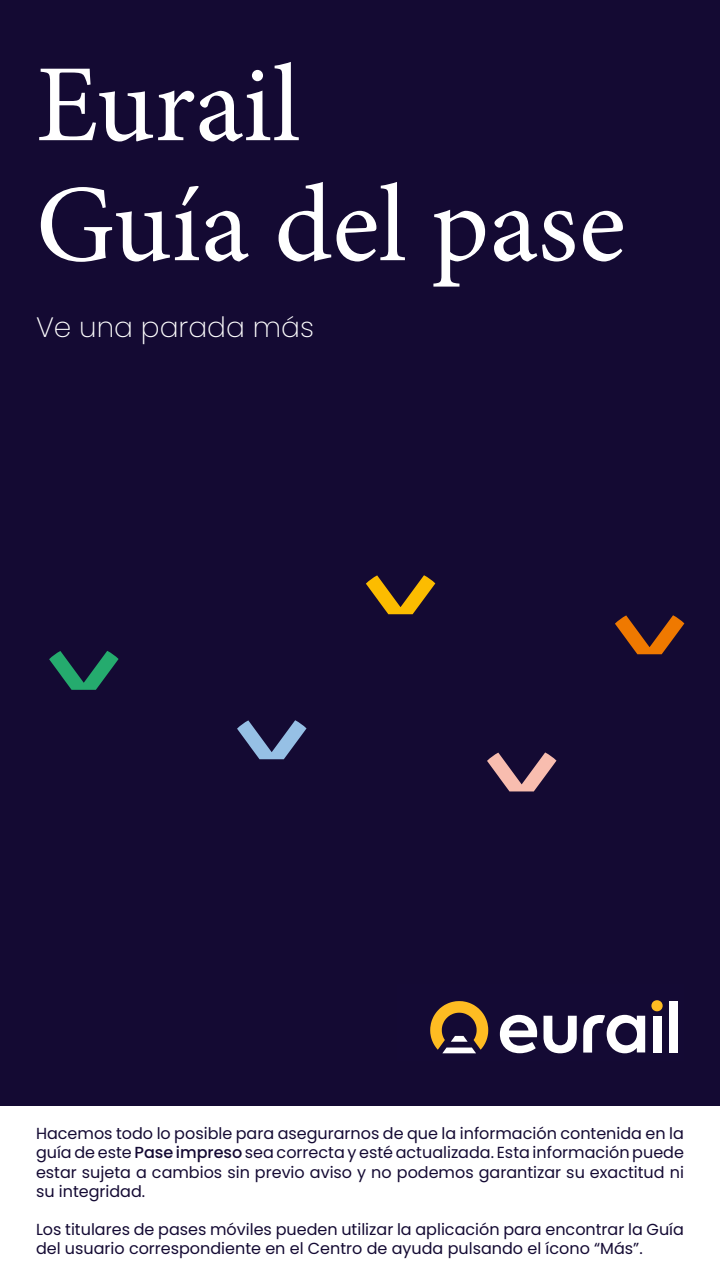
<style>
.page{position:relative;width:720px;height:1280px;background:#fff}
.page>*{position:absolute;margin:0;border:0;box-sizing:border-box;transform-origin:0 0}
.t1{font:110px/120px "Minion Pro";color:#fff}
.t2{font:200 28px "Poppins";color:#fff}
.t3{font:16px/19.2px "Poppins";color:#140a33;text-align:justify}
.s1{font-weight:500}
</style>
<div class="page">
<div style="left:0;top:0;width:720px;height:1105px;background:#140a33"></div>
<svg style="left:237px;top:720px;width:70px;height:39px"></svg>
<svg style="left:487px;top:752px;width:69px;height:39px"></svg>
<svg style="left:615px;top:615px;width:69px;height:39px"></svg>
<svg style="left:49px;top:651px;width:70px;height:39px"></svg>
<svg style="left:366px;top:575px;width:69px;height:39px"></svg>
<svg style="left:430px;top:1001px;width:58px;height:52px"></svg>
<svg style="left:500px;top:1015px;width:37px;height:38px"></svg>
<svg style="left:544px;top:1016px;width:33px;height:37px"></svg>
<svg style="left:583px;top:1015px;width:62px;height:38px"></svg>
<div style="left:653px;top:1016px;width:8px;height:36px;background:#fff"></div>
<div style="left:669px;top:1001px;width:9px;height:51px;background:#fff"></div>
<div style="left:651px;top:1000px;width:12px;height:11px;background:#febc22;border-radius:50%"></div>
<h1 class="t1" style="left:36px;top:46px;width:591px">Eurail<br>Guía del pase</h1>
<h2 class="t2" style="left:36px;top:311px;width:279px">Ve una parada más</h2>
<p class="t3" style="left:36px;top:1124px;width:650px">Hacemos todo lo posible para asegurarnos de que la información contenida en la guía de este <span class="s1">Pase impreso</span> sea correcta y esté actualizada. Esta información puede estar sujeta a cambios sin previo aviso y no podemos garantizar su exactitud ni su integridad.</p>
<p class="t3" style="left:36px;top:1220px;width:650px">Los titulares de pases móviles pueden utilizar la aplicación para encontrar la Guía del usuario correspondiente en el Centro de ayuda pulsando el ícono “Más”.</p>
</div>
